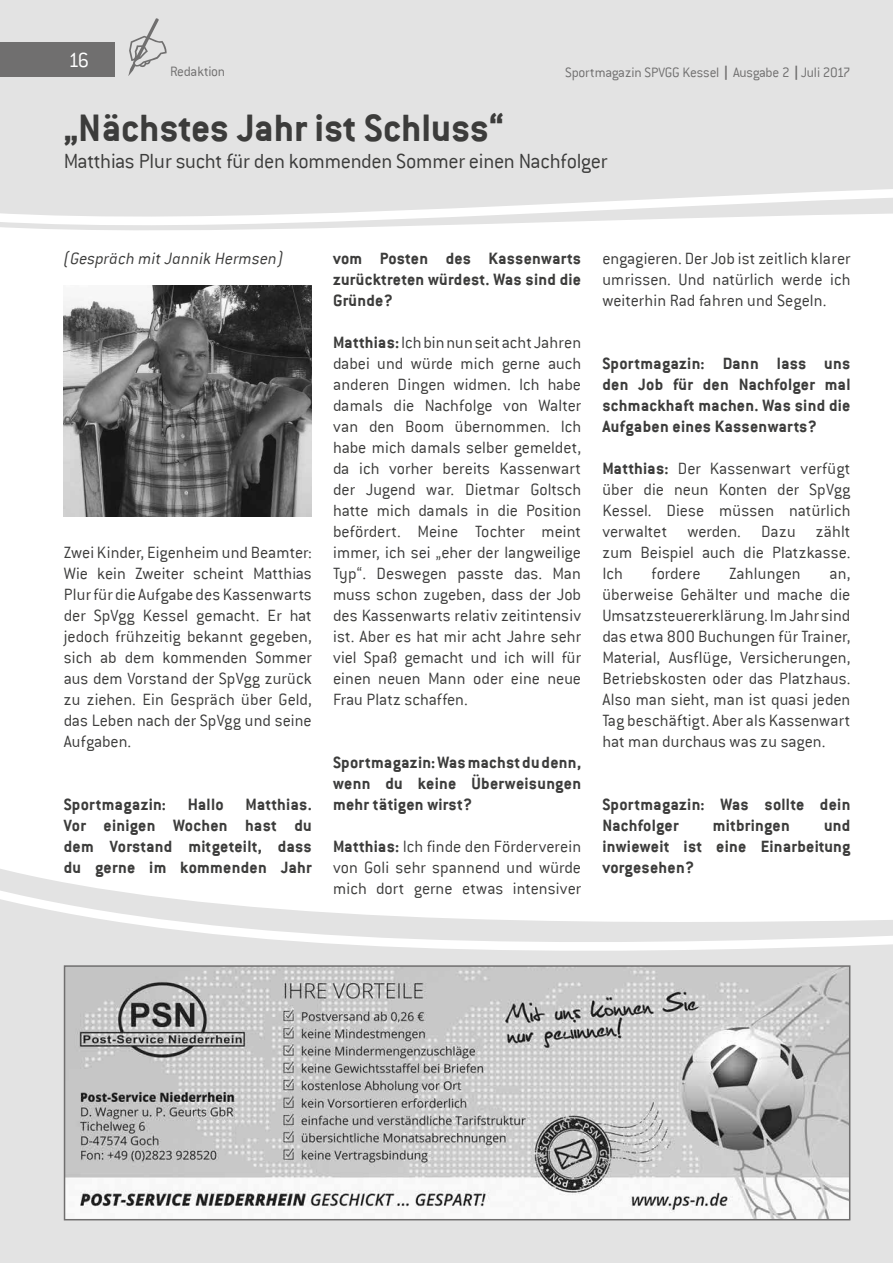
<style>
.page{position:relative;width:893px;height:1263px;background:#fff}
.page>*{position:absolute;margin:0;border:0;box-sizing:border-box;transform-origin:0 0}
.t1{font:700 42px "Conduit ITC";color:#3c3c3b}
.t2{font:300 22.5px "Conduit ITC";letter-spacing:-.015em;color:#3c3c3b}
.t3{font:300 22.5px "Conduit ITC";color:#fff}
.t4{font:300 18px/21px "Conduit ITC";color:#3c3c3b;text-align:justify}
.t5{font:700 18px/21px "Conduit ITC";letter-spacing:.015em;color:#3c3c3b;text-align:justify}
.t6{font:italic 300 18px "Conduit ITC";letter-spacing:.005em;color:#3c3c3b}
.t7{font:300 15px "Conduit ITC";letter-spacing:-.015em;color:#706f6f}
.s1{font-family:"Futura";font-weight:500;font-stretch:condensed}
.s2{font-weight:700}
</style>
<div class="page">
<div style="left:0;top:0;width:893px;height:124px;background:#e3e3e3"></div>
<svg style="left:0;top:124px;width:893px;height:106px;background:#e6e6e6"></svg>
<div style="left:0;top:1009px;width:893px;height:254px;background:#e3e3e3"></div>
<svg style="left:0;top:869px;width:893px;height:140px"></svg>
<div style="left:0;top:43px;width:115px;height:34px;background:#706f6f"></div>
<svg style="left:128px;top:18px;width:39px;height:58px;background:#cdcdcd"></svg>
<img style="left:64px;top:285px;width:248px;height:231px">
<img style="left:67px;top:968px;width:780px;height:249px">
<div style="left:64px;top:965px;width:786px;height:255px;border:2px solid #706f6f"></div>
<p class="t3" style="left:68px;top:47px;width:23px">16</p>
<p class="t7" style="left:170px;top:63px;width:57px">Redaktion</p>
<p class="t7" style="left:565px;top:64px;width:287px">Sportmagazin SPVGG Kessel <span class="s1">|</span> Ausgabe 2 <span class="s1">|</span>Juli 2017</p>
<h1 class="t1" style="left:64px;top:104px;width:441px">„Nächstes Jahr ist Schluss“</h1>
<p class="t2" style="left:64px;top:149px;width:545px">Matthias Plur sucht für den kommenden Sommer einen Nachfolger</p>
<p class="t6" style="left:64px;top:249px;width:221px">(Gespräch mit Jannik Hermsen)</p>
<p class="t4" style="left:64px;top:542px;width:250px">Zwei Kinder, Eigenheim und Beamter:<br>Wie kein Zweiter scheint Matthias Plur für die Aufgabe des Kassenwarts der SpVgg Kessel gemacht. Er hat jedoch frühzeitig bekannt gegeben, sich ab dem kommenden Sommer aus dem Vorstand der SpVgg zurück zu ziehen. Ein Gespräch über Geld, das Leben nach der SpVgg und seine Aufgaben.</p>
<p class="t5" style="left:64px;top:794px;width:250px">Sportmagazin: Hallo Matthias.<br>Vor einigen Wochen hast du dem Vorstand mitgeteilt, dass du gerne im kommenden Jahr</p>
<p class="t5" style="left:333px;top:248px;width:250px">vom Posten des Kassenwarts zurücktreten würdest. Was sind die Gründe?</p>
<p class="t4" style="left:333px;top:332px;width:250px"><span class="s2">Matthias:</span> Ich bin nun seit acht Jahren dabei und würde mich gerne auch anderen Dingen widmen. Ich habe damals die Nachfolge von Walter van den Boom übernommen. Ich habe mich damals selber gemeldet, da ich vorher bereits Kassenwart der Jugend war. Dietmar Goltsch hatte mich damals in die Position befördert. Meine Tochter meint immer, ich sei „eher der langweilige Typ“. Deswegen passte das. Man muss schon zugeben, dass der Job des Kassenwarts relativ zeitintensiv ist. Aber es hat mir acht Jahre sehr viel Spaß gemacht und ich will für einen neuen Mann oder eine neue Frau Platz schaffen.</p>
<p class="t5" style="left:333px;top:752px;width:250px">Sportmagazin: Was machst du denn, wenn du keine Überweisungen mehr tätigen wirst?</p>
<p class="t4" style="left:333px;top:836px;width:250px"><span class="s2">Matthias:</span> Ich finde den Förderverein von Goli sehr spannend und würde mich dort gerne etwas intensiver</p>
<p class="t4" style="left:602px;top:248px;width:250px">engagieren. Der Job ist zeitlich klarer umrissen. Und natürlich werde ich weiterhin Rad fahren und Segeln.</p>
<p class="t5" style="left:602px;top:353px;width:250px">Sportmagazin: Dann lass uns den Job für den Nachfolger mal schmackhaft machen. Was sind die Aufgaben eines Kassenwarts?</p>
<p class="t4" style="left:602px;top:458px;width:250px"><span class="s2">Matthias:</span> Der Kassenwart verfügt über die neun Konten der SpVgg Kessel. Diese müssen natürlich verwaltet werden. Dazu zählt zum Beispiel auch die Platzkasse.<br>Ich</p>
<p class="t4" style="left:651px;top:563px;width:51px">fordere</p>
<p class="t4" style="left:729px;top:563px;width:73px">Zahlungen</p>
<p class="t4" style="left:602px;top:563px;width:250px;text-indent:227px">an, überweise Gehälter und mache die Umsatzsteuererklärung. Im Jahr sind das etwa 800 Buchungen für Trainer, Material, Ausflüge, Versicherungen, Betriebskosten oder das Platzhaus.<br>Also man sieht, man ist quasi jeden Tag beschäftigt. Aber als Kassenwart hat man durchaus was zu sagen.</p>
<p class="t5" style="left:602px;top:794px;width:250px">Sportmagazin: Was sollte dein<br>Nachfolger</p>
<p class="t5" style="left:713px;top:815px;width:79px">mitbringen</p>
<p class="t5" style="left:602px;top:815px;width:250px;text-indent:222px">und inwieweit ist eine Einarbeitung vorgesehen?</p>
</div>
